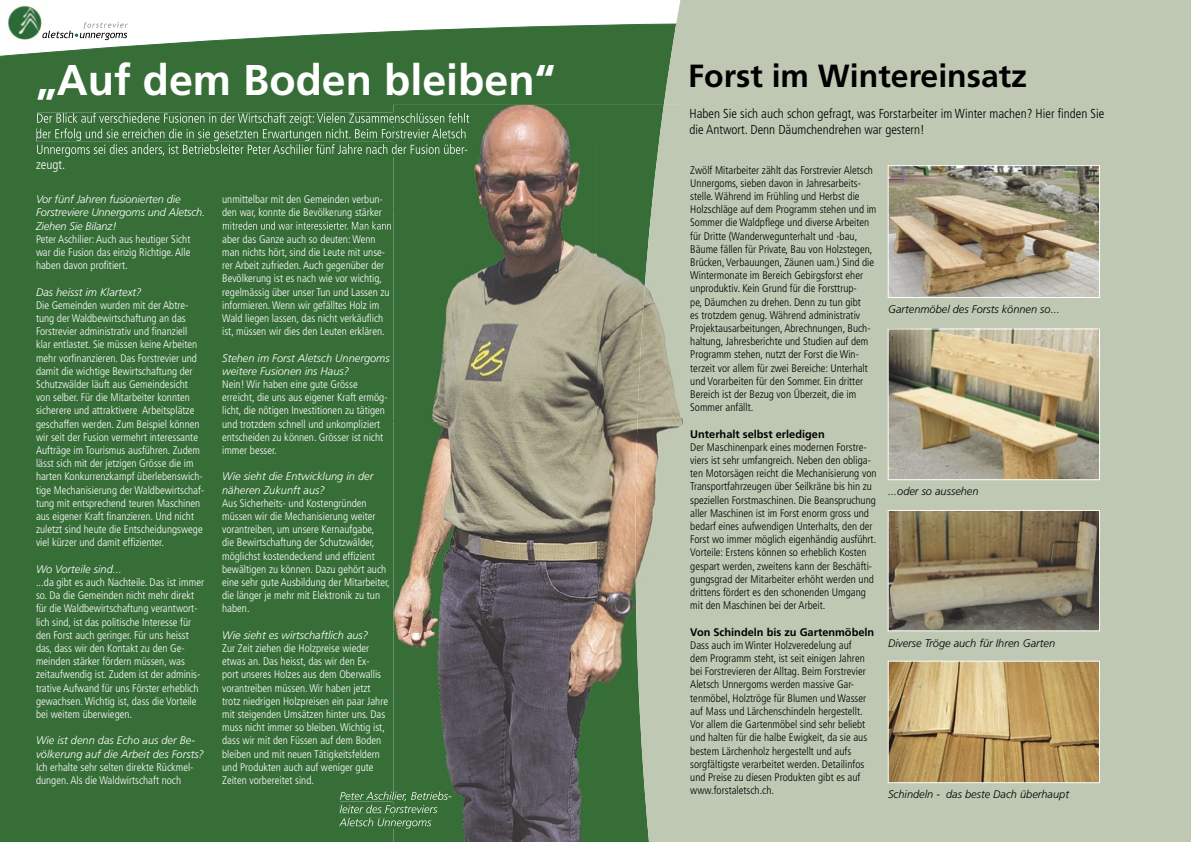
<style>
.page{position:relative;width:1191px;height:842px;background:#fff}
.page>*{position:absolute;margin:0;border:0;box-sizing:border-box;transform-origin:0 0}
.t1{font:700 43px "Frutiger";color:#fff}
.t2{font:700 32px "Frutiger";color:#000}
.t3{font:300 condensed 13px/15.6px "Frutiger";color:#000}
.t4{font:300 condensed 13px "Frutiger";color:#fff}
.t5{font:300 condensed 11px/13.2px "Frutiger";color:#fff}
.t6{font:300 condensed 11px/13.2px "Frutiger";color:#000}
.t7{font:italic 300 11px/13.2px "Frutiger";color:#fff}
.t8{font:italic 300 11px "Frutiger";color:#000}
.t9{font:700 11px "Frutiger";color:#000}
</style>
<div class="page">
<div style="left:0;top:23px;width:664px;height:819px;background:#376e38"></div>
<svg style="left:37px;top:113px;width:356px;height:13px;background:#558456"></svg>
<svg style="left:37px;top:128px;width:356px;height:13px;background:#558356"></svg>
<svg style="left:37px;top:144px;width:356px;height:13px;background:#558456"></svg>
<img style="left:0;top:5px;width:42px;height:35px">
<svg style="left:42px;top:22px;width:86px;height:18px"></svg>
<svg style="left:223px;top:221px;width:168px;height:9px;background:#5b885c"></svg>
<svg style="left:340px;top:791px;width:53px;height:10px"></svg>
<svg style="left:340px;top:805px;width:53px;height:8px"></svg>
<svg style="left:339px;top:818px;width:54px;height:10px"></svg>
<div style="left:664px;top:0;width:527px;height:842px;background:#bec8b2"></div>
<img style="left:890px;top:663px;width:207px;height:118px">
<div style="left:888px;top:661px;width:211px;height:122px;border:1px solid #fff"></div>
<img style="left:890px;top:167px;width:207px;height:129px">
<div style="left:888px;top:165px;width:211px;height:133px;border:1px solid #fff"></div>
<img style="left:890px;top:512px;width:207px;height:117px">
<div style="left:888px;top:510px;width:211px;height:121px;border:1px solid #fff"></div>
<img style="left:890px;top:331px;width:207px;height:147px">
<div style="left:888px;top:329px;width:211px;height:151px;border:1px solid #fff"></div>
<img style="left:393px;top:105px;width:266px;height:737px">
<img style="left:393px;top:113px;width:76px;height:13px">
<img style="left:393px;top:128px;width:73px;height:13px">
<img style="left:393px;top:144px;width:74px;height:13px">
<img style="left:393px;top:791px;width:58px;height:10px">
<img style="left:393px;top:805px;width:44px;height:8px">
<img style="left:393px;top:818px;width:38px;height:10px">
<img style="left:635px;top:140px;width:48px;height:702px">
<img style="left:659px;top:105px;width:24px;height:35px">
<h1 class="t1" style="left:36px;top:55px;width:521px">„Auf dem Boden bleiben“</h1>
<p class="t4" style="left:36px;top:158px;width:31px">zeugt.</p>
<p class="t7" style="left:36px;top:193px;width:171px">Vor fünf Jahren fusionierten die<br>Forstreviere Unnergoms und Aletsch.<br>Ziehen Sie Bilanz!</p>
<p class="t5" style="left:36px;top:232px;width:156px;text-align:justify">Peter Aschilier: Auch aus heutiger Sicht war die Fusion das einzig Richtige. Alle haben davon profitiert.</p>
<p class="t7" style="left:36px;top:285px;width:107px">Das heisst im Klartext?</p>
<p class="t5" style="left:36px;top:298px;width:170px">Die Gemeinden wurden mit der Abtre&shy;tung der Waldbewirtschaftung an das Forstrevier administrativ und finanziell klar entlastet. Sie müssen keine Arbeiten mehr vorfinanzieren. Das Forstrevier und damit die wichtige Bewirtschaftung der Schutzwälder läuft aus Gemeindesicht von selber. Für die Mitarbeiter konnten sicherere und attraktivere Arbeitsplätze geschaffen werden. Zum Beispiel können wir seit der Fusion vermehrt interessante Aufträge im Tourismus ausführen. Zudem lässt sich mit der jetzigen Grösse die im harten Konkurrenzkampf überlebenswich&shy;tige Mechanisierung der Waldbewirtschaf&shy;tung mit entsprechend teuren Maschinen aus eigener Kraft finanzieren. Und nicht zuletzt sind heute die Entscheidungswege viel kürzer und damit effizienter.</p>
<p class="t7" style="left:36px;top:562px;width:87px">Wo Vorteile sind...</p>
<p class="t5" style="left:36px;top:576px;width:170px">...da gibt es auch Nachteile. Das ist immer so. Da die Gemeinden nicht mehr direkt für die Waldbewirtschaftung verantwort&shy;lich sind, ist das politische Interesse für den Forst auch geringer. Für uns heisst das, dass wir den Kontakt zu den Ge&shy;meinden stärker fördern müssen, was zeitaufwendig ist. Zudem ist der adminis&shy;trative Aufwand für uns Förster erheblich gewachsen. Wichtig ist, dass die Vorteile bei weitem überwiegen.</p>
<p class="t7" style="left:36px;top:734px;width:170px">Wie ist denn das Echo aus der Be&shy;völkerung auf die Arbeit des Forsts?</p>
<p class="t5" style="left:36px;top:760px;width:159px">Ich erhalte sehr selten direkte Rückmel&shy;dungen. Als die Waldwirtschaft noch</p>
<p class="t5" style="left:222px;top:193px;width:162px">unmittelbar mit den Gemeinden verbun&shy;den war, konnte die Bevölkerung stärker</p>
<p class="t5" style="left:222px;top:232px;width:169px">aber das Ganze auch so deuten: Wenn man nichts hört, sind die Leute mit unse&shy;rer Arbeit zufrieden. Auch gegenüber der Bevölkerung ist es nach wie vor wichtig, regelmässig über unser Tun und Lassen zu informieren. Wenn wir gefälltes Holz im Wald liegen lassen, das nicht verkäuflich ist, müssen wir dies den Leuten erklären.</p>
<p class="t7" style="left:222px;top:351px;width:169px">Stehen im Forst Aletsch Unnergoms weitere Fusionen ins Haus?</p>
<p class="t5" style="left:222px;top:378px;width:167px">Nein! Wir haben eine gute Grösse erreicht, die uns aus eigener Kraft ermög&shy;licht, die nötigen Investitionen zu tätigen und trotzdem schnell und unkompliziert entscheiden zu können. Grösser ist nicht immer besser.</p>
<p class="t7" style="left:222px;top:470px;width:153px">Wie sieht die Entwicklung in der näheren Zukunft aus?</p>
<p class="t5" style="left:222px;top:496px;width:169px">Aus Sicherheits- und Kostengründen müssen wir die Mechanisierung weiter vorantreiben, um unsere Kernaufgabe,<br>die Bewirtschaftung der Schutzwälder, möglichst kostendeckend und effizient bewältigen zu können. Dazu gehört auch eine sehr gute Ausbildung der Mitarbeiter, die länger je mehr mit Elektronik zu tun haben.</p>
<p class="t7" style="left:222px;top:628px;width:148px">Wie sieht es wirtschaftlich aus?</p>
<p class="t5" style="left:222px;top:642px;width:167px">Zur Zeit ziehen die Holzpreise wieder etwas an. Das heisst, das wir den Ex&shy;port unseres Holzes aus dem Oberwallis vorantreiben müssen. Wir haben jetzt trotz niedrigen Holzpreisen ein paar Jahre mit steigenden Umsätzen hinter uns. Das muss nicht immer so bleiben. Wichtig ist, dass wir mit den Füssen auf dem Boden bleiben und mit neuen Tätigkeitsfeldern und Produkten auch auf weniger gute Zeiten vorbereitet sind.</p>
<h2 class="t2" style="left:688px;top:57px;width:341px">Forst im Wintereinsatz</h2>
<p class="t3" style="left:689px;top:106px;width:416px">Haben Sie sich auch schon gefragt, was Forstarbeiter im Winter machen? Hier finden Sie die Antwort. Denn Däumchendrehen war gestern!</p>
<p class="t6" style="left:690px;top:163px;width:188px">Zwölf Mitarbeiter zählt das Forstrevier Aletsch Unnergoms, sieben davon in Jahresarbeits&shy;stelle. Während im Frühling und Herbst die Holzschläge auf dem Programm stehen und im Sommer die Waldpflege und diverse Arbeiten für Dritte (Wanderwegunterhalt und -bau, Bäume fällen für Private, Bau von Holzstegen, Brücken, Verbauungen, Zäunen uam.) Sind die Wintermonate im Bereich Gebirgsforst eher unproduktiv. Kein Grund für die Forsttrup-<br>pe, Däumchen zu drehen. Denn zu tun gibt<br>es trotzdem genug. Während administrativ Projektausarbeitungen, Abrechnungen, Buch&shy;haltung, Jahresberichte und Studien auf dem Programm stehen, nutzt der Forst die Win&shy;terzeit vor allem für zwei Bereiche: Unterhalt und Vorarbeiten für den Sommer. Ein dritter Bereich ist der Bezug von Überzeit, die im Sommer anfällt.</p>
<p class="t9" style="left:690px;top:427px;width:136px">Unterhalt selbst erledigen</p>
<p class="t6" style="left:690px;top:441px;width:188px">Der Maschinenpark eines modernen Forstre&shy;viers ist sehr umfangreich. Neben den obliga&shy;ten Motorsägen reicht die Mechanisierung von Transportfahrzeugen über Seilkräne bis hin zu speziellen Forstmaschinen. Die Beanspruchung aller Maschinen ist im Forst enorm gross und bedarf eines aufwendigen Unterhalts, den der Forst wo immer möglich eigenhändig ausführt.<br>Vorteile: Erstens können so erheblich Kosten gespart werden, zweitens kann der Beschäfti&shy;gungsgrad der Mitarbeiter erhöht werden und drittens fördert es den schonenden Umgang mit den Maschinen bei der Arbeit.</p>
<p class="t9" style="left:690px;top:625px;width:185px">Von Schindeln bis zu Gartenmöbeln</p>
<p class="t6" style="left:690px;top:639px;width:178px">Dass auch im Winter Holzveredelung auf dem Programm steht, ist seit einigen Jahren bei Forstrevieren der Alltag. Beim Forstrevier Aletsch Unnergoms werden massive Gar&shy;tenmöbel, Holztröge für Blumen und Wasser auf Mass und Lärchenschindeln hergestellt.<br>Vor allem die Gartenmöbel sind sehr beliebt und halten für die halbe Ewigkeit, da sie aus bestem Lärchenholz hergestellt und aufs sorgfältigste verarbeitet werden. Detailinfos und Preise zu diesen Produkten gibt es auf www.forstaletsch.ch.</p>
<p class="t8" style="left:888px;top:303px;width:173px">Gartenmöbel des Forsts können so...</p>
<p class="t8" style="left:888px;top:485px;width:92px">...oder so aussehen</p>
<p class="t8" style="left:888px;top:636px;width:169px">Diverse Tröge auch für Ihren Garten</p>
<p class="t8" style="left:888px;top:788px;width:182px">Schindeln - das beste Dach überhaupt</p>
</div>
